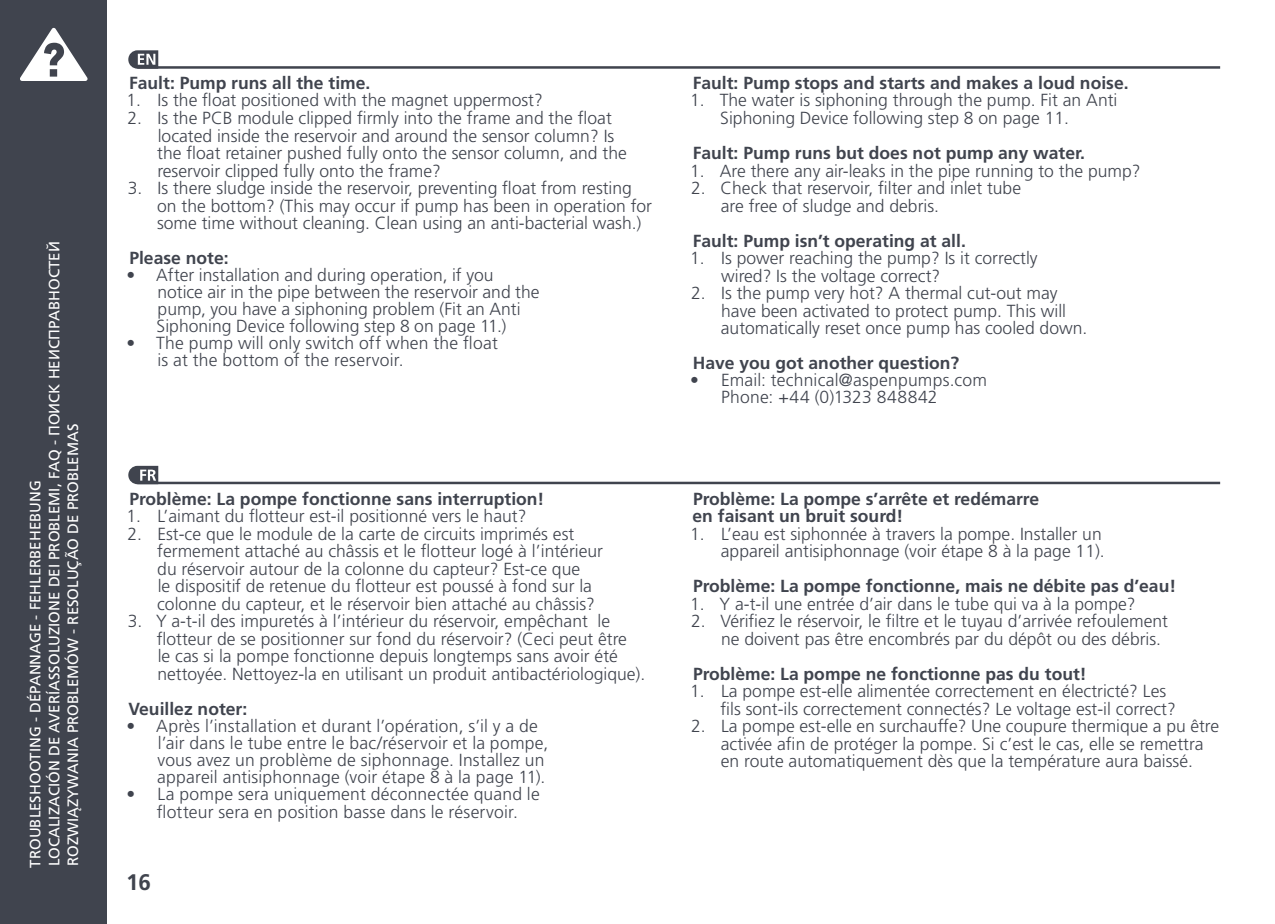
<style>
.page{position:relative;width:1275px;height:924px;background:#fff}
.page>*{position:absolute;margin:0;border:0;box-sizing:border-box;transform-origin:0 0}
.t1{font:700 22.5px "Frutiger LT Pro";color:#40444e}
.t2{font:300 17.5px/17.5px "Frutiger LT Pro";color:#40444e}
.numbered_list{font:700 17.5px/17.5px "Frutiger LT Pro";color:#40444e}
.titles_NEW{font:15px "Frutiger LT Pro";color:#fff}
.s1{font-family:"Frutiger LTCYR"}
</style>
<div class="page">
<hr style="left:137px;top:66px;width:1083px;height:3px;background:#40444e">
<hr style="left:137px;top:481px;width:1083px;height:3px;background:#40444e">
<div style="left:0;top:0;width:107px;height:923px;background:#40444e"></div>
<svg style="left:20px;top:28px;width:68px;height:53px"></svg>
<svg style="left:128px;top:466px;width:30px;height:18px"></svg>
<svg style="left:128px;top:50px;width:30px;height:19px"></svg>
<p class="titles_NEW" style="left:45px;top:866px;width:626px;rotate:-90deg">LOCALIZACIÓN DE AVERÍASSOLUZIONE DEI PROBLEMI, FAQ - <span class="s1">ПОИСК НЕИСПРАВНОСТЕЙ</span></p>
<p class="titles_NEW" style="left:64px;top:866px;width:444px;rotate:-90deg">ROZWIĄZYWANIA PROBLEMÓW - RESOLUÇÃO DE PROBLEMAS</p>
<p class="titles_NEW" style="left:27px;top:867px;width:388px;rotate:-90deg">TROUBLESHOOTING - DÉPANNAGE - FEHLERBEHEBUNG</p>
<p class="numbered_list" style="left:129px;top:74px;width:243px">Fault: Pump runs all the time.</p>
<p class="t2" style="left:127px;top:92px;width:418px">1. Is the float positioned with the magnet uppermost?</p>
<p class="t2" style="left:157px;top:109px;width:471px;text-indent:-30px">2. Is the PCB module clipped firmly into the frame and the float located inside the reservoir and around the sensor column? Is the float retainer pushed fully onto the sensor column, and the reservoir clipped fully onto the frame?</p>
<p class="t2" style="left:157px;top:179px;width:496px;text-indent:-29px">3. Is there sludge inside the reservoir, preventing float from resting on the bottom? (This may occur if pump has been in operation for some time without cleaning. Clean using an anti-bacterial wash.)</p>
<p class="numbered_list" style="left:129px;top:249px;width:101px">Please note:</p>
<p class="t2" style="left:157px;top:266px;width:384px;text-indent:-30px">• After installation and during operation, if you notice air in the pipe between the reservoir and the pump, you have a siphoning problem (Fit an Anti Siphoning Device following step 8 on page 11.)</p>
<p class="t2" style="left:157px;top:334px;width:342px;text-indent:-31px">• The pump will only switch off when the float is at the bottom of the reservoir.</p>
<p class="numbered_list" style="left:129px;top:489px;width:416px">Problème: La pompe fonctionne sans interruption!</p>
<p class="t2" style="left:127px;top:507px;width:401px">1. L’aimant du flotteur est-il positionné vers le haut?</p>
<p class="t2" style="left:157px;top:525px;width:447px;text-indent:-30px">2. Est-ce que le module de la carte de circuits imprimés est fermement attaché au châssis et le flotteur logé à l’intérieur du réservoir autour de la colonne du capteur? Est-ce que<br>le dispositif de retenue du flotteur est poussé à fond sur la colonne du capteur, et le réservoir bien attaché au châssis?</p>
<p class="t2" style="left:157px;top:612px;width:490px;text-indent:-29px">3. Y a-t-il des impuretés à l’intérieur du réservoir, empêchant le flotteur de se positionner sur fond du réservoir? (Ceci peut être<br>le cas si la pompe fonctionne depuis longtemps sans avoir été nettoyée. Nettoyez-la en utilisant un produit antibactériologique).</p>
<p class="numbered_list" style="left:128px;top:699px;width:120px">Veuillez noter:</p>
<p class="t2" style="left:157px;top:717px;width:393px;text-indent:-31px">• Après l’installation et durant l’opération, s’il y a de l’air dans le tube entre le bac/réservoir et la pompe, vous avez un problème de siphonnage. Installez un appareil antisiphonnage (voir étape 8 à la page 11).</p>
<p class="t2" style="left:126px;top:785px;width:415px;text-align:center">• La pompe sera uniquement déconnectée quand le flotteur sera en position basse dans le réservoir.</p>
<p class="t1" style="left:126px;top:869px;width:27px">16</p>
<p class="numbered_list" style="left:692px;top:74px;width:437px">Fault: Pump stops and starts and makes a loud noise.</p>
<p class="t2" style="left:720px;top:92px;width:398px;text-indent:-30px">1. The water is siphoning through the pump. Fit an Anti<br>Siphoning Device following step 8 on page 11.</p>
<p class="numbered_list" style="left:692px;top:144px;width:394px">Fault: Pump runs but does not pump any water.</p>
<p class="t2" style="left:690px;top:162px;width:452px">1. Are there any air-leaks in the pipe running to the pump?</p>
<p class="t2" style="left:721px;top:179px;width:302px;text-indent:-30px">2. Check that reservoir, filter and inlet tube are free of sludge and debris.</p>
<p class="numbered_list" style="left:692px;top:232px;width:274px">Fault: Pump isn’t operating at all.</p>
<p class="t2" style="left:721px;top:249px;width:318px;text-indent:-31px">1. Is power reaching the pump? Is it correctly wired? Is the voltage correct?</p>
<p class="t2" style="left:721px;top:284px;width:368px;text-indent:-30px">2. Is the pump very hot? A thermal cut-out may have been activated to protect pump. This will automatically reset once pump has cooled down.</p>
<p class="numbered_list" style="left:692px;top:354px;width:268px">Have you got another question?</p>
<p class="t2" style="left:721px;top:371px;width:267px;text-indent:-31px">• Email: technical@aspenpumps.com<br>Phone: +44 (0)1323 848842</p>
<p class="numbered_list" style="left:692px;top:489px;width:348px">Problème: La pompe s’arrête et redémarre en faisant un bruit sourd!</p>
<p class="t2" style="left:690px;top:525px;width:416px;text-align:right">1. L’eau est siphonnée à travers la pompe. Installer un appareil antisiphonnage (voir étape 8 à la page 11).</p>
<p class="numbered_list" style="left:693px;top:577px;width:484px">Problème: La pompe fonctionne, mais ne débite pas d’eau!</p>
<p class="t2" style="left:690px;top:595px;width:447px">1. Y a-t-il une entrée d’air dans le tube qui va à la pompe?</p>
<p class="t2" style="left:721px;top:612px;width:448px;text-indent:-30px">2. Vérifiez le réservoir, le filtre et le tuyau d’arrivée refoulement ne doivent pas être encombrés par du dépôt ou des débris.</p>
<p class="numbered_list" style="left:693px;top:664px;width:395px">Problème: La pompe ne fonctionne pas du tout!</p>
<p class="t2" style="left:720px;top:682px;width:457px;text-indent:-30px">1. La pompe est-elle alimentée correctement en électricté? Les fils sont-ils correctement connectés? Le voltage est-il correct?</p>
<p class="t2" style="left:720px;top:717px;width:500px;text-indent:-30px">2. La pompe est-elle en surchauffe? Une coupure thermique a pu être activée afin de protéger la pompe. Si c’est le cas, elle se remettra en route automatiquement dès que la température aura baissé.</p>
</div>
